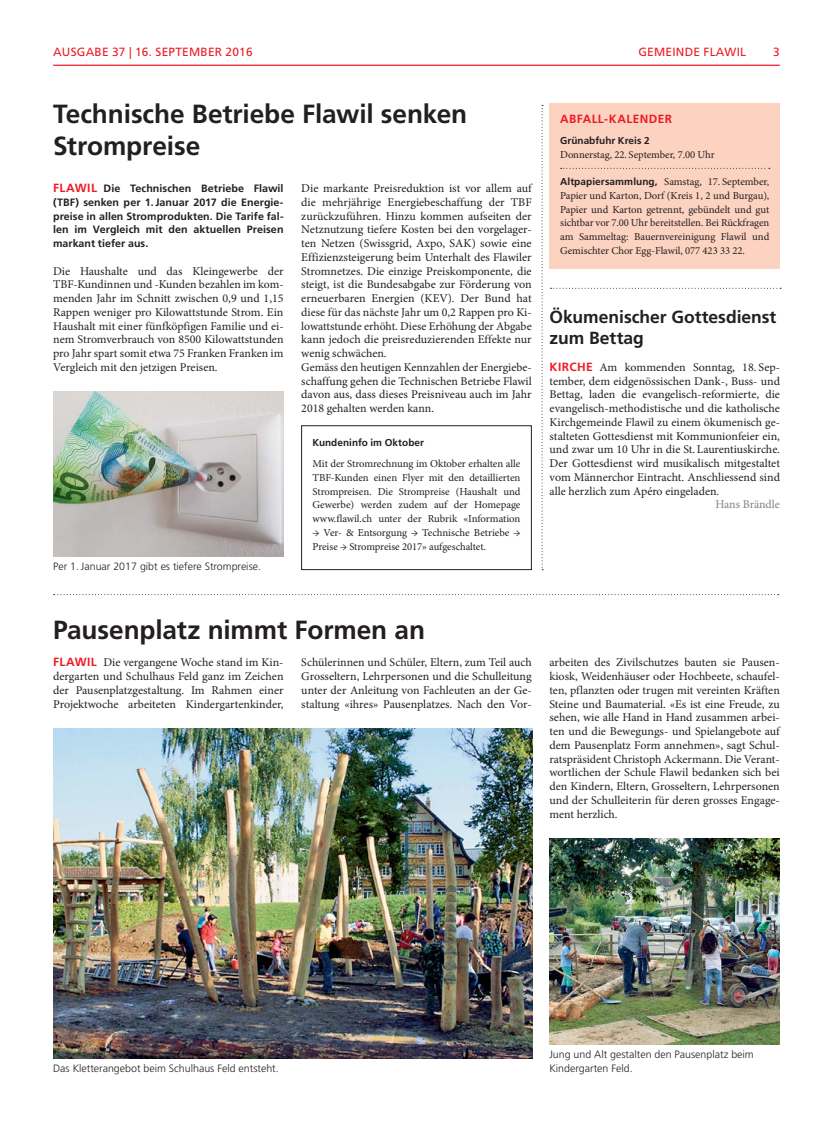
<style>
.page{position:relative;width:833px;height:1134px;background:#fff}
.page>*{position:absolute;margin:0;border:0;box-sizing:border-box;transform-origin:0 0}
.t1{font:700 26.25px/31.2px "Frutiger LT Std";letter-spacing:-.005em;color:#231f20}
.t2{font:700 17.5px/21.2px "Frutiger LT Std";color:#231f20}
.t3{font:11.88px/13.8px "Minion Pro";color:#231f20;text-align:justify}
.t4{font:11.88px "Frutiger LT Std";letter-spacing:.02em;color:#ed1c24}
.t5{font:700 11.88px "Frutiger LT Std";letter-spacing:.03em;color:#ed1c24}
.t6{font:11.88px "Minion Pro";letter-spacing:-.005em;color:#808285}
.t7{font:10.62px/13.8px "Minion Pro";letter-spacing:-.005em;color:#231f20;text-align:justify}
.t8{font:700 10.62px/13.8px "Frutiger LT Std";letter-spacing:.005em;color:#231f20;text-align:justify}
.t9{font:300 10.62px "Frutiger LT Std";color:#231f20}
.t10{font:700 10px "Frutiger LT Std";color:#231f20}
.s1{font-size:11.88px;color:#ed1c24}
.s2{font-family:"Frutiger LT Std";font-weight:700;font-size:10px}
.s3{font-family:"Frutiger LT Std";font-weight:700;color:#ed1c24}
</style>
<div class="page">
<div style="left:301px;top:425px;width:230px;height:145px;border:1px solid #231f20"></div>
<div style="left:549px;top:103px;width:231px;height:165px;background:#fcd2c1"></div>
<svg style="left:560px;top:168px;width:210px;height:1px"></svg>
<svg style="left:54px;top:594px;width:724px;height:1px"></svg>
<svg style="left:541px;top:105px;width:2px;height:465px"></svg>
<svg style="left:550px;top:288px;width:231px;height:1px"></svg>
<hr style="left:53px;top:65px;width:727px;height:1px;background:#ed1c24">
<img style="left:53px;top:391px;width:231px;height:165px">
<img style="left:53px;top:728px;width:479px;height:330px">
<img style="left:549px;top:838px;width:231px;height:206px">
<p class="t4" style="left:53px;top:46px;width:201px">AUSGABE 37 | 16. SEPTEMBER 2016</p>
<p class="t4" style="left:638px;top:46px;width:109px">GEMEINDE FLAWIL</p>
<p class="t4" style="left:773px;top:46px;width:8px">3</p>
<h1 class="t1" style="left:53px;top:100px;width:415px">Technische Betriebe Flawil senken<br>Strompreise</h1>
<p class="t8" style="left:53px;top:182px;width:232px"><span class="s1">FLAWIL</span> Die Technischen Betriebe Flawil (TBF) senken per 1. Januar 2017 die Energie&shy;preise in allen Stromprodukten. Die Tarife fal&shy;len im Vergleich mit den aktuellen Preisen markant tiefer aus.</p>
<p class="t3" style="left:53px;top:265px;width:232px">Die Haushalte und das Kleingewerbe der TBF-Kundinnen und -Kunden bezahlen im kom&shy;menden Jahr im Schnitt zwischen 0,9 und 1,15<br>Rappen weniger pro Kilowattstunde Strom. Ein Haushalt mit einer fünfköpfigen Familie und ei&shy;nem Stromverbrauch von 8500 Kilowattstunden pro Jahr spart somit etwa 75 Franken Franken im Vergleich mit den jetzigen Preisen.</p>
<p class="t9" style="left:53px;top:561px;width:209px">Per 1. Januar 2017 gibt es tiefere Strompreise.</p>
<p class="t3" style="left:301px;top:182px;width:232px;text-align:left">Die markante Preisreduktion ist vor allem auf die mehrjährige Energiebeschaffung der TBF zurückzuführen. Hinzu kommen aufseiten der Netznutzung tiefere Kosten bei den vorgelager&shy;ten Netzen (Swissgrid, Axpo, SAK) sowie eine Effizienzsteigerung beim Unterhalt des Flawiler Stromnetzes. Die einzige Preiskomponente, die steigt, ist die Bundesabgabe zur Förderung von erneuerbaren Energien (KEV). Der Bund hat diese für das nächste Jahr um 0,2 Rappen pro Ki&shy;lowattstunde erhöht. Diese Erhöhung der Abgabe kann jedoch die preisreduzierenden Effekte nur wenig schwächen.<br>Gemäss den heutigen Kennzahlen der Energiebe&shy;schaffung gehen die Technischen Betriebe Flawil davon aus, dass dieses Preisniveau auch im Jahr 2018 gehalten werden kann.</p>
<p class="t10" style="left:312px;top:438px;width:113px">Kundeninfo im Oktober</p>
<p class="t7" style="left:312px;top:458px;width:209px">Mit der Stromrechnung im Oktober erhalten alle TBF-Kunden einen Flyer mit den detaillierten Strompreisen. Die Strompreise (Haushalt und Gewerbe) werden zudem auf der Homepage www.flawil.ch unter der Rubrik «Information</p>
<p class="t7" style="left:312px;top:526px;width:209px">→ Ver- &amp; Entsorgung → Technische Betriebe →<br>Preise → Strompreise 2017» aufgeschaltet.</p>
<p class="t5" style="left:560px;top:113px;width:113px">ABFALL-KALENDER</p>
<p class="t10" style="left:560px;top:136px;width:91px">Grünabfuhr Kreis 2</p>
<p class="t7" style="left:560px;top:148px;width:156px">Donnerstag, 22. September, 7.00 Uhr</p>
<p class="t7" style="left:560px;top:176px;width:211px"><span class="s2">Altpapiersammlung,</span> Samstag, 17. September, Papier und Karton, Dorf (Kreis 1, 2 und Burgau), Papier und Karton getrennt, gebündelt und gut sichtbar vor 7.00 Uhr bereitstellen. Bei Rückfragen am Sammeltag: Bauernvereinigung Flawil und Gemischter Chor Egg-Flawil, 077 423 33 22.</p>
<h2 class="t2" style="left:549px;top:307px;width:228px">Ökumenischer Gottesdienst zum Bettag</h2>
<p class="t3" style="left:549px;top:361px;width:232px"><span class="s3">KIRCHE</span> Am kommenden Sonntag, 18. Sep&shy;tember, dem eidgenössischen Dank-, Buss- und Bettag, laden die evangelisch-reformierte, die evangelisch-methodistische und die katholische Kirchgemeinde Flawil zu einem ökumenisch ge&shy;stalteten Gottesdienst mit Kommunionfeier ein, und zwar um 10 Uhr in die St. Laurentiuskirche.<br>Der Gottesdienst wird musikalisch mitgestaltet vom Männerchor Eintracht. Anschliessend sind alle herzlich zum Apéro eingeladen.</p>
<p class="t6" style="left:715px;top:500px;width:66px">Hans Brändle</p>
<h1 class="t1" style="left:53px;top:616px;width:373px">Pausenplatz nimmt Formen an</h1>
<p class="t3" style="left:301px;top:657px;width:232px">Schülerinnen und Schüler, Eltern, zum Teil auch Grosseltern, Lehrpersonen und die Schulleitung unter der Anleitung von Fachleuten an der Ge&shy;staltung «ihres» Pausenplatzes. Nach den Vor-</p>
<p class="t3" style="left:549px;top:657px;width:232px">arbeiten des Zivilschutzes bauten sie Pausen&shy;kiosk, Weidenhäuser oder Hochbeete, schaufel&shy;ten, pflanzten oder trugen mit vereinten Kräften Steine und Baumaterial. «Es ist eine Freude, zu sehen, wie alle Hand in Hand zusammen arbei&shy;ten und die Bewegungs- und Spielangebote auf dem Pausenplatz Form annehmen», sagt Schul&shy;ratspräsident Christoph Ackermann. Die Verant&shy;wortlichen der Schule Flawil bedanken sich bei den Kindern, Eltern, Grosseltern, Lehrpersonen und der Schulleiterin für deren grosses Engage&shy;ment herzlich.</p>
<p class="t3" style="left:53px;top:657px;width:232px"><span class="s3">FLAWIL</span> Die vergangene Woche stand im Kin&shy;dergarten und Schulhaus Feld ganz im Zeichen der Pausenplatzgestaltung. Im Rahmen einer Projektwoche arbeiteten Kindergartenkinder,</p>
<p class="t9" style="left:549px;top:1049px;width:206px">Jung und Alt gestalten den Pausenplatz beim</p>
<p class="t9" style="left:53px;top:1063px;width:227px">Das Kletterangebot beim Schulhaus Feld entsteht.</p>
<p class="t9" style="left:549px;top:1063px;width:85px">Kindergarten Feld.</p>
</div>
